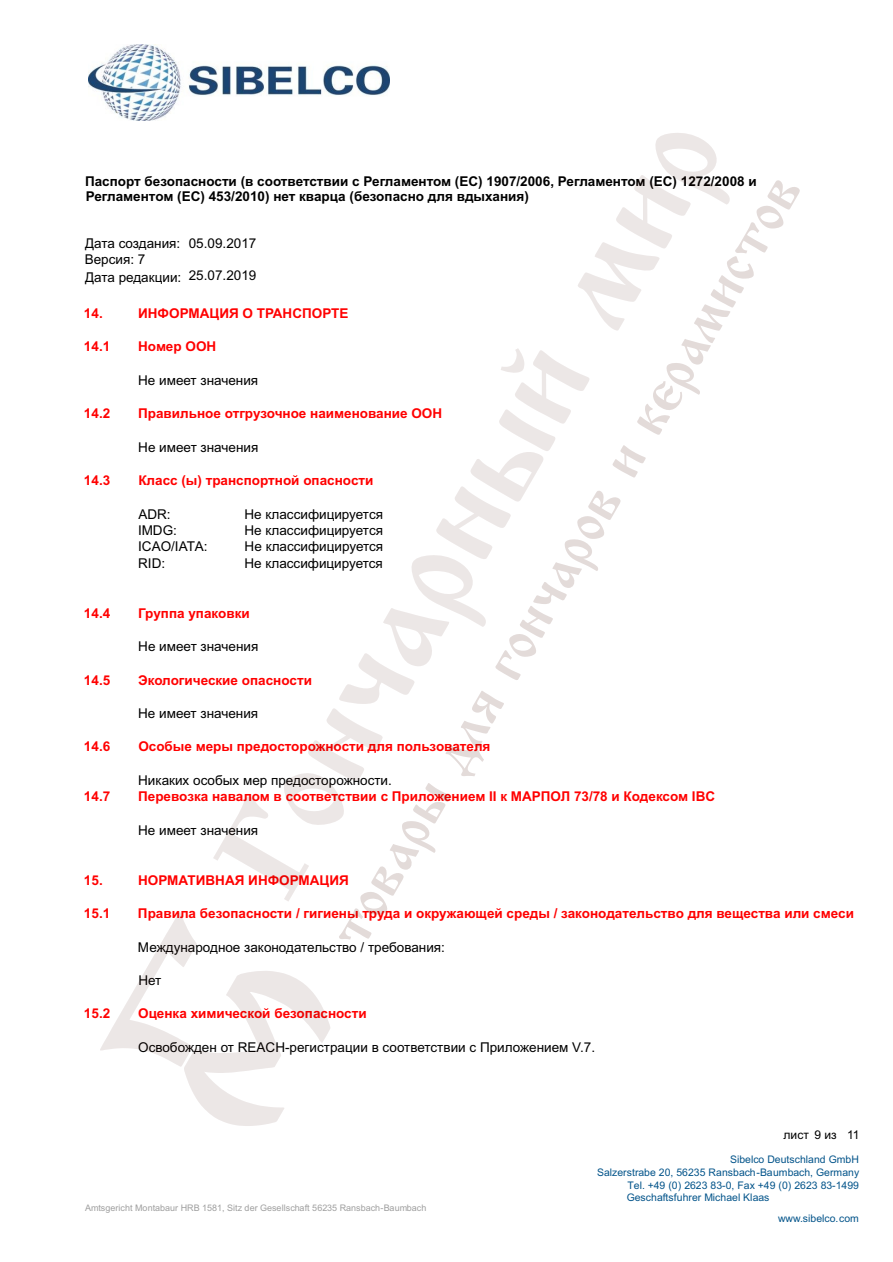
<style>
.page{position:relative;width:893px;height:1262px;background:#fff}
.page>*{position:absolute;margin:0;border:0;box-sizing:border-box;transform-origin:0 0}
.t1{font:700 13.5px "Arial";color:#f00}
.t2{font:13.5px/17px "Arial";color:#000}
.t3{font:700 13.5px/15.5px "Arial";color:#000}
.t4{font:12px "Arial";color:#000}
.t5{font:10.5px "Arial";color:#03548a}
.t6{font:9px "Arial";color:#9f9f9f}
</style>
<div class="page">
<img style="left:89px;top:44px;width:300px;height:77px">
<svg style="left:213px;top:133px;width:504px;height:768px"></svg>
<svg style="left:100px;top:912px;width:230px;height:214px"></svg>
<svg style="left:339px;top:445px;width:306px;height:494px"></svg>
<svg style="left:637px;top:180px;width:162px;height:255px"></svg>
<p class="t3" style="left:85px;top:174px;width:673px">Паспорт безопасности (в соответствии с Регламентом (ЕС) 1907/2006, Регламентом (ЕС) 1272/2008 и<br>Регламентом (ЕС) 453/2010) нет кварца (безопасно для вдыхания)</p>
<p class="t2" style="left:85px;top:236px;width:173px">Дата создания: 05.09.2017<br>Версия: 7<br>Дата редакции: 25.07.2019</p>
<p class="t1" style="left:84px;top:308px;width:20px">14.</p>
<p class="t1" style="left:138px;top:308px;width:212px">ИНФОРМАЦИЯ О ТРАНСПОРТЕ</p>
<p class="t1" style="left:84px;top:341px;width:28px">14.1</p>
<p class="t1" style="left:138px;top:341px;width:80px">Номер ООН</p>
<p class="t2" style="left:138px;top:373px;width:122px">Не имеет значения</p>
<p class="t1" style="left:84px;top:408px;width:28px">14.2</p>
<p class="t1" style="left:138px;top:408px;width:305px">Правильное отгрузочное наименование ООН</p>
<p class="t2" style="left:138px;top:440px;width:122px">Не имеет значения</p>
<p class="t1" style="left:84px;top:475px;width:28px">14.3</p>
<p class="t1" style="left:138px;top:475px;width:236px">Класс (ы) транспортной опасности</p>
<p class="t2" style="left:138px;top:506px;width:34px">ADR:</p>
<p class="t2" style="left:244px;top:506px;width:140px">Не классифицируется</p>
<p class="t2" style="left:138px;top:523px;width:40px">IMDG:</p>
<p class="t2" style="left:244px;top:523px;width:140px">Не классифицируется</p>
<p class="t2" style="left:138px;top:539px;width:71px">ICAO/IATA:</p>
<p class="t2" style="left:245px;top:539px;width:140px">Не классифицируется</p>
<p class="t2" style="left:138px;top:556px;width:28px">RID:</p>
<p class="t2" style="left:244px;top:555px;width:140px">Не классифицируется</p>
<p class="t1" style="left:84px;top:608px;width:28px">14.4</p>
<p class="t1" style="left:138px;top:608px;width:113px">Группа упаковки</p>
<p class="t2" style="left:138px;top:639px;width:122px">Не имеет значения</p>
<p class="t1" style="left:84px;top:674px;width:28px">14.5</p>
<p class="t1" style="left:138px;top:674px;width:175px">Экологические опасности</p>
<p class="t2" style="left:138px;top:706px;width:122px">Не имеет значения</p>
<p class="t1" style="left:84px;top:741px;width:28px">14.6</p>
<p class="t1" style="left:138px;top:741px;width:353px">Особые меры предосторожности для пользователя</p>
<p class="t2" style="left:138px;top:773px;width:255px">Никаких особых мер предосторожности.</p>
<p class="t1" style="left:84px;top:791px;width:28px">14.7</p>
<p class="t1" style="left:138px;top:791px;width:578px">Перевозка навалом в соответствии с Приложением II к МАРПОЛ 73/78 и Кодексом IBC</p>
<p class="t2" style="left:138px;top:823px;width:122px">Не имеет значения</p>
<p class="t1" style="left:84px;top:875px;width:20px">15.</p>
<p class="t1" style="left:138px;top:875px;width:212px">НОРМАТИВНАЯ ИНФОРМАЦИЯ</p>
<p class="t1" style="left:84px;top:908px;width:28px">15.1</p>
<p class="t1" style="left:138px;top:908px;width:717px">Правила безопасности / гигиены труда и окружающей среды / законодательство для вещества или смеси</p>
<p class="t2" style="left:138px;top:940px;width:308px">Международное законодательство / требования:</p>
<p class="t2" style="left:138px;top:973px;width:24px">Нет</p>
<p class="t1" style="left:84px;top:1008px;width:28px">15.2</p>
<p class="t1" style="left:138px;top:1008px;width:230px">Оценка химической безопасности</p>
<p class="t2" style="left:138px;top:1040px;width:458px">Освобожден от REACH-регистрации в соответствии с Приложением V.7.</p>
<p class="t6" style="left:85px;top:1204px;width:343px">Amtsgericht Montabaur HRB 1581, Sitz der Gesellschaft 56235 Ransbach-Baumbach</p>
<p class="t4" style="left:783px;top:1130px;width:78px">лист 9 из 11</p>
<p class="t5" style="left:730px;top:1155px;width:130px">Sibelco Deutschland GmbH</p>
<p class="t5" style="left:597px;top:1168px;width:264px">Salzerstrabe 20, 56235 Ransbach-Baumbach, Germany</p>
<p class="t5" style="left:627px;top:1181px;width:233px">Tel. +49 (0) 2623 83-0, Fax +49 (0) 2623 83-1499</p>
<p class="t5" style="left:626px;top:1193px;width:144px">Geschaftsfuhrer Michael Klaas</p>
<p class="t5" style="left:778px;top:1214px;width:82px">www.sibelco.com</p>
</div>
